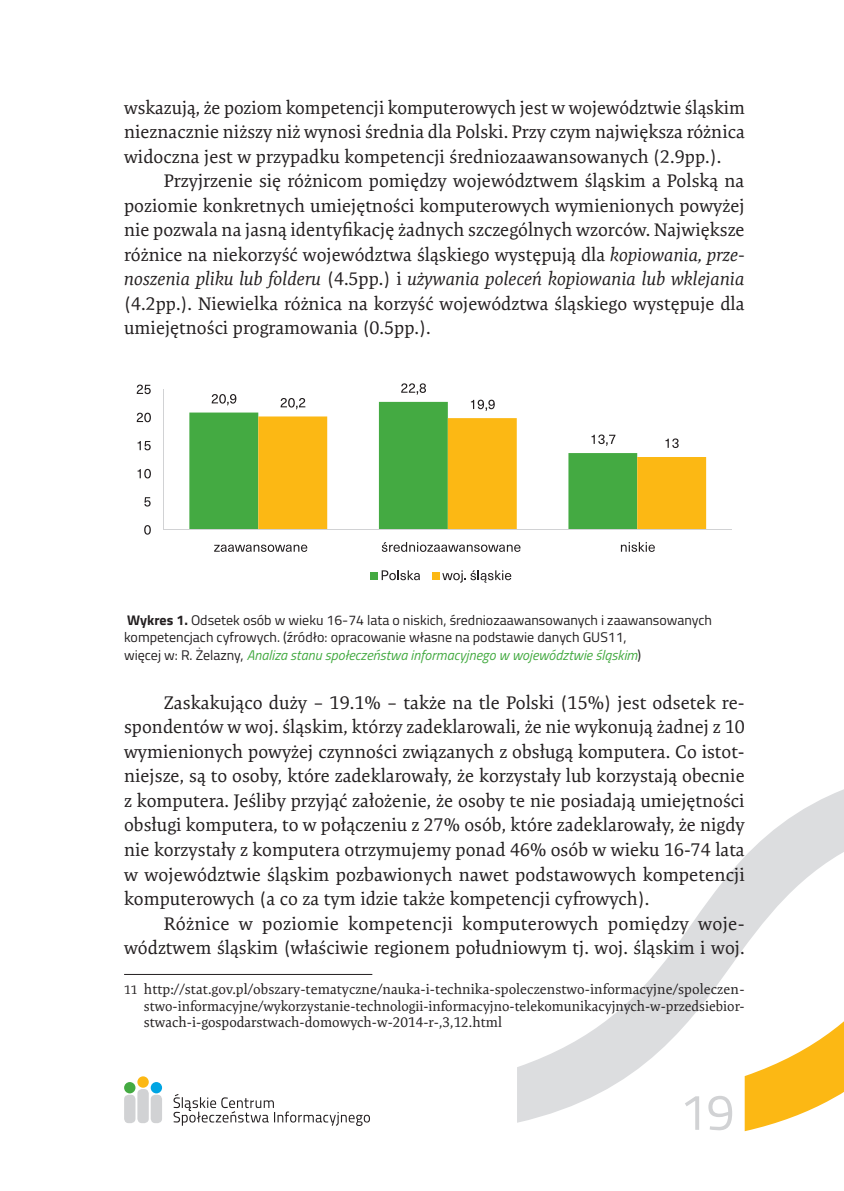
<style>
.page{position:relative;width:844px;height:1191px;background:#fff}
.page>*{position:absolute;margin:0;border:0;box-sizing:border-box;transform-origin:0 0}
.t1{font:50.75px "Titillium";color:#d1d2d4}
.t2{font:18.38px/24.5px "Expo Serif Pro";color:#231f20;text-align:justify}
.t3{font:14px/16.6px "Expo Serif Pro";color:#231f20;text-align:justify}
.t4{font:14px/17.5px "Titillium";color:#231f20}
.s1{font-style:italic}
.s2{font-weight:700}
.s3{font-style:italic;color:#44aa42}
.s4{font-size:12.25px}
</style>
<div class="page">
<svg style="left:744px;top:1122px;width:34px;height:9px"></svg>
<svg style="left:173px;top:1094px;width:197px;height:32px"></svg>
<div style="left:151px;top:1094px;width:11px;height:29px;background:#d1d2d4;border-radius:5px"></div>
<div style="left:137px;top:1089px;width:12px;height:34px;background:#d1d2d4;border-radius:5px"></div>
<div style="left:124px;top:1094px;width:11px;height:29px;background:#d1d2d4;border-radius:5px"></div>
<div style="left:124px;top:1082px;width:11px;height:11px;background:#44aa42;border-radius:50%"></div>
<div style="left:137px;top:1076px;width:12px;height:11px;background:#fcb814;border-radius:50%"></div>
<div style="left:151px;top:1082px;width:11px;height:11px;background:#00a5e3;border-radius:50%"></div>
<svg style="left:517px;top:790px;width:326px;height:332px"></svg>
<svg style="left:189px;top:402px;width:306px;height:127px;fill:#44aa42"></svg>
<svg style="left:258px;top:416px;width:448px;height:113px"></svg>
<hr style="left:163px;top:389px;width:1px;height:141px;background:#d1d2d4">
<hr style="left:163px;top:529px;width:568px;height:1px;background:#d1d2d4">
<svg style="left:212px;top:394px;width:24px;height:11px"></svg>
<svg style="left:401px;top:383px;width:25px;height:12px"></svg>
<svg style="left:591px;top:434px;width:24px;height:12px"></svg>
<svg style="left:280px;top:398px;width:25px;height:11px"></svg>
<svg style="left:471px;top:400px;width:23px;height:11px"></svg>
<svg style="left:665px;top:438px;width:13px;height:10px"></svg>
<svg style="left:144px;top:525px;width:7px;height:9px"></svg>
<svg style="left:144px;top:497px;width:6px;height:9px"></svg>
<svg style="left:137px;top:469px;width:14px;height:9px"></svg>
<svg style="left:137px;top:441px;width:14px;height:9px"></svg>
<svg style="left:137px;top:413px;width:14px;height:9px"></svg>
<svg style="left:137px;top:384px;width:14px;height:10px"></svg>
<svg style="left:214px;top:544px;width:93px;height:8px"></svg>
<svg style="left:381px;top:542px;width:139px;height:10px"></svg>
<svg style="left:620px;top:542px;width:34px;height:10px"></svg>
<div style="left:370px;top:572px;width:7px;height:7px;background:#44aa42"></div>
<svg style="left:381px;top:570px;width:39px;height:10px"></svg>
<div style="left:432px;top:572px;width:7px;height:7px;background:#fcb814"></div>
<svg style="left:442px;top:570px;width:69px;height:12px"></svg>
<hr style="left:124px;top:974px;width:248px;height:1px;background:#231f20">
<p class="t2" style="left:124px;top:95px;width:622px">wskazują, że poziom kompetencji komputerowych jest w województwie śląskim nieznacznie niższy niż wynosi średnia dla Polski. Przy czym największa różnica widoczna jest w przypadku kompetencji średniozaawansowanych (2.9pp.).</p>
<p class="t2" style="left:124px;top:168px;width:622px;text-indent:40px">Przyjrzenie się różnicom pomiędzy województwem śląskim a Polską na poziomie konkretnych umiejętności komputerowych wymienionych powyżej nie pozwala na jasną identyfikację żadnych szczególnych wzorców. Największe różnice na niekorzyść województwa śląskiego występują dla <span class="s1">kopiowania, prze&shy;noszenia pliku lub folderu</span> (4.5pp.) i <span class="s1">używania poleceń kopiowania lub wklejania </span>(4.2pp.). Niewielka różnica na korzyść województwa śląskiego występuje dla umiejętności programowania (0.5pp.).</p>
<p class="t4" style="left:124px;top:610px;width:589px"><span class="s2">Wykres 1.</span> Odsetek osób w wieku 16-74 lata o niskich, średniozaawansowanych i zaawansowanych kompetencjach cyfrowych. (źródło: opracowanie własne na podstawie danych GUS11,<br>więcej w: R. Żelazny, <span class="s3">Analiza stanu społeczeństwa informacyjnego w województwie śląskim</span>)</p>
<p class="t2" style="left:124px;top:690px;width:622px;text-indent:40px">Zaskakująco duży – 19.1% – także na tle Polski (15%) jest odsetek re&shy;spondentów w woj. śląskim, którzy zadeklarowali, że nie wykonują żadnej z 10 wymienionych powyżej czynności związanych z obsługą komputera. Co istot&shy;niejsze, są to osoby, które zadeklarowały, że korzystały lub korzystają obecnie z komputera. Jeśliby przyjąć założenie, że osoby te nie posiadają umiejętności obsługi komputera, to w połączeniu z 27% osób, które zadeklarowały, że nigdy nie korzystały z komputera otrzymujemy ponad 46% osób w wieku 16-74 lata w województwie śląskim pozbawionych nawet podstawowych kompetencji komputerowych (a co za tym idzie także kompetencji cyfrowych).</p>
<p class="t2" style="left:124px;top:911px;width:622px;text-align:right">Różnice w poziomie kompetencji komputerowych pomiędzy woje&shy;wództwem śląskim (właściwie regionem południowym tj. woj. śląskim i woj.</p>
<p class="t3" style="left:144px;top:980px;width:602px;text-indent:-20px"><span class="s4">11</span> http://stat.gov.pl/obszary-tematyczne/nauka-i-technika-spoleczenstwo-informacyjne/spoleczen&shy;stwo-informacyjne/wykorzystanie-technologii-informacyjno-telekomunikacyjnych-w-przedsiebior&shy;stwach-i-gospodarstwach-domowych-w-2014-r-,3,12.html</p>
<h1 class="t1" style="left:679px;top:1074px;width:57px">19</h1>
</div>
